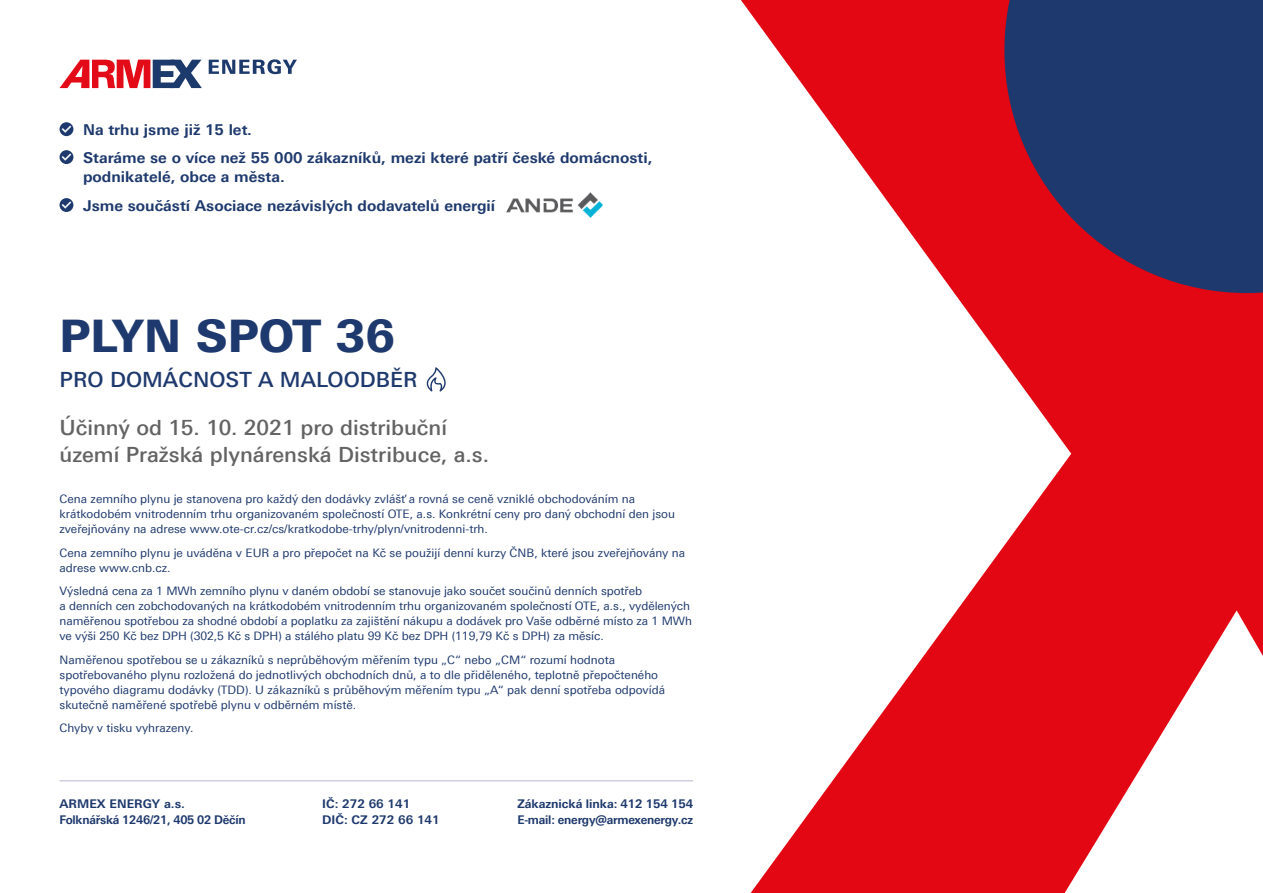
<style>
.page{position:relative;width:1263px;height:893px;background:#fff}
.page>*{position:absolute;margin:0;border:0;box-sizing:border-box;transform-origin:0 0}
.t1{font:800 45px "Univers Next Pro";color:#1e396d}
.t2{font:500 21px/27px "Univers Next Pro";color:#646363}
.t3{font:500 21px "Univers Next Pro";color:#1e396d}
.t4{font:700 15px/28px "Univers Next Pro";color:#1e396d}
.t5{font:700 12px/16.5px "Univers Next Pro";letter-spacing:-.005em;color:#1e396d}
.t6{font:11.7px/15px "Univers Next Pro";color:#1e396d}
</style>
<div class="page">
<svg style="left:741px;top:0;width:522px;height:893px;fill:#e30613"></svg>
<svg style="left:1004px;top:0;width:259px;height:293px;background:#3f305d"></svg>
<hr style="left:60px;top:780px;width:633px;height:1px;background:#cfcedf">
<svg style="left:209px;top:59px;width:88px;height:15px"></svg>
<svg style="left:60px;top:60px;width:142px;height:28px"></svg>
<img style="left:506px;top:192px;width:97px;height:26px">
<div style="left:60px;top:122px;width:13px;height:14px;background:#1e396d;border-radius:50%"></div>
<svg style="left:62px;top:126px;width:9px;height:7px"></svg>
<div style="left:60px;top:150px;width:13px;height:14px;background:#1e396d;border-radius:50%"></div>
<svg style="left:62px;top:153px;width:9px;height:8px"></svg>
<div style="left:60px;top:198px;width:13px;height:14px;background:#1e396d;border-radius:50%"></div>
<svg style="left:62px;top:201px;width:9px;height:8px"></svg>
<svg style="left:427px;top:367px;width:19px;height:25px"></svg>
<p class="t4" style="left:83px;top:115px;width:571px">Na trhu jsme již 15 let.<br>Staráme se o více než 55 000 zákazníků, mezi které patří české domácnosti,</p>
<p class="t4" style="left:83px;top:163px;width:414px">podnikatelé, obce a města.<br>Jsme součástí Asociace nezávislých dodavatelů energií</p>
<h1 class="t1" style="left:60px;top:308px;width:337px">PLYN SPOT 36</h1>
<h2 class="t3" style="left:60px;top:367px;width:360px">PRO DOMÁCNOST A MALOODBĚR</h2>
<h2 class="t2" style="left:60px;top:414px;width:431px">Účinný od 15. 10. 2021 pro distribuční území Pražská plynárenská Distribuce, a.s.</h2>
<p class="t6" style="left:60px;top:491px;width:617px">Cena zemního plynu je stanovena pro každý den dodávky zvlášť a rovná se ceně vzniklé obchodováním na krátkodobém vnitrodenním trhu organizovaném společností OTE, a.s. Konkrétní ceny pro daný obchodní den jsou zveřejňovány na adrese www.ote-cr.cz/cs/kratkodobe-trhy/plyn/vnitrodenni-trh.</p>
<p class="t6" style="left:60px;top:545px;width:627px">Cena zemního plynu je uváděna v EUR a pro přepočet na Kč se použijí denní kurzy ČNB, které jsou zveřejňovány na adrese www.cnb.cz.</p>
<p class="t6" style="left:60px;top:583px;width:634px">Výsledná cena za 1 MWh zemního plynu v daném období se stanovuje jako součet součinů denních spotřeb<br>a denních cen zobchodovaných na krátkodobém vnitrodenním trhu organizovaném společností OTE, a.s., vydělených naměřenou spotřebou za shodné období a poplatku za zajištění nákupu a dodávek pro Vaše odběrné místo za 1 MWh ve výši 250 Kč bez DPH (302,5 Kč s DPH) a stálého platu 99 Kč bez DPH (119,79 Kč s DPH) za měsíc.</p>
<p class="t6" style="left:60px;top:652px;width:607px">Naměřenou spotřebou se u zákazníků s neprůběhovým měřením typu „C“ nebo „CM“ rozumí hodnota spotřebovaného plynu rozložená do jednotlivých obchodních dnů, a to dle přiděleného, teplotně přepočteného typového diagramu dodávky (TDD). U zákazníků s průběhovým měřením typu „A“ pak denní spotřeba odpovídá skutečně naměřené spotřebě plynu v odběrném místě.</p>
<p class="t6" style="left:60px;top:720px;width:135px">Chyby v tisku vyhrazeny.</p>
<p class="t5" style="left:60px;top:795px;width:188px">ARMEX ENERGY a.s.<br>Folknářská 1246/21, 405 02 Děčín</p>
<p class="t5" style="left:322px;top:795px;width:119px">IČ: 272 66 141<br>DIČ: CZ 272 66 141</p>
<p class="t5" style="left:517px;top:795px;width:177px">Zákaznická linka: 412 154 154<br>E-mail: energy@armexenergy.cz</p>
</div>
